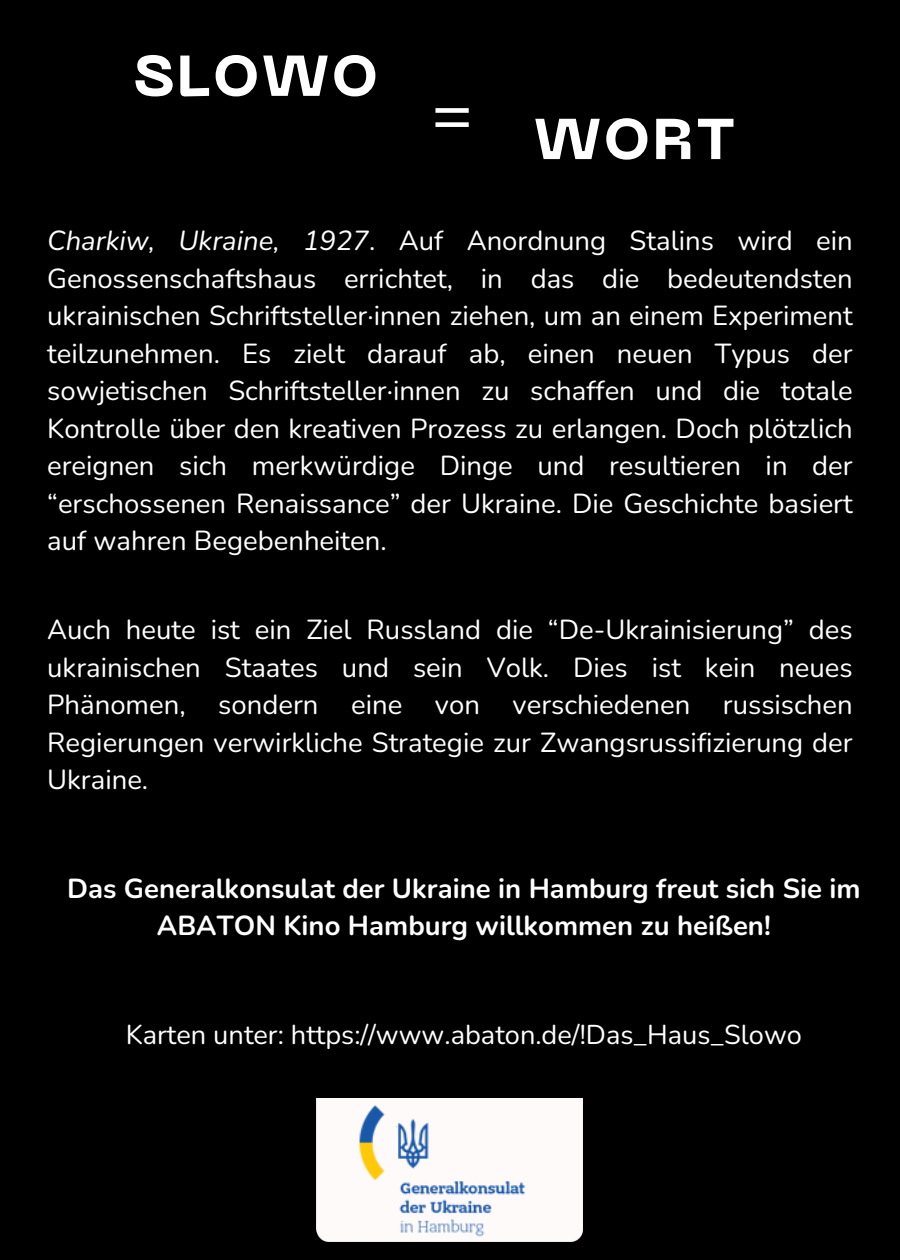
<style>
.page{position:relative;width:900px;height:1260px;background:#000}
.page>*{position:absolute;margin:0;border:0;box-sizing:border-box;transform-origin:0 0}
.t1{font:69.75px "PP Neue Machina";color:#fff}
.t2{font:800 57.25px "PP Neue Machina";letter-spacing:.045em;color:#fff}
.t3{font:27.5px/37.5px "Nunito";color:#fff;text-align:justify}
.t4{font:700 27.5px/37.5px "Nunito";color:#fff;text-align:center}
.t5{font:27.25px "Nunito";color:#fff}
.s1{font-style:italic}
</style>
<div class="page">
<div style="left:317px;top:1099px;width:33px;height:142px;background:#fffafa"></div>
<img style="left:350px;top:1099px;width:233px;height:142px">
<h1 class="t2" style="left:134px;top:54px;width:246px">SLOWO</h1>
<p class="t1" style="left:430px;top:84px;width:46px">=</p>
<p class="t2" style="left:534px;top:117px;width:203px">WORT</p>
<h1 class="t3" style="left:47px;top:222px;width:807px"><span class="s1">Charkiw, Ukraine, 1927</span>. Auf Anordnung Stalins wird ein Genossenschaftshaus errichtet, in das die bedeutendsten ukrainischen Schriftsteller·innen ziehen, um an einem Experiment teilzunehmen. Es zielt darauf ab, einen neuen Typus der sowjetischen Schriftsteller·innen zu schaffen und die totale Kontrolle über den kreativen Prozess zu erlangen. Doch plötzlich ereignen sich merkwürdige Dinge und resultieren in der “erschossenen Renaissance” der Ukraine. Die Geschichte basiert auf wahren Begebenheiten.</h1>
<h2 class="t3" style="left:47px;top:611px;width:807px">Auch heute ist ein Ziel Russland die “De-Ukrainisierung” des ukrainischen Staates und sein Volk. Dies ist kein neues Phänomen, sondern eine von verschiedenen russischen Regierungen verwirkliche Strategie zur Zwangsrussifizierung der Ukraine.</h2>
<p class="t4" style="left:67px;top:870px;width:795px">Das Generalkonsulat der Ukraine in Hamburg freut sich Sie im<br>ABATON Kino Hamburg willkommen zu heißen!</p>
<p class="t5" style="left:126px;top:1017px;width:678px">Karten unter: https://www.abaton.de/!Das_Haus_Slowo</p>
</div>
